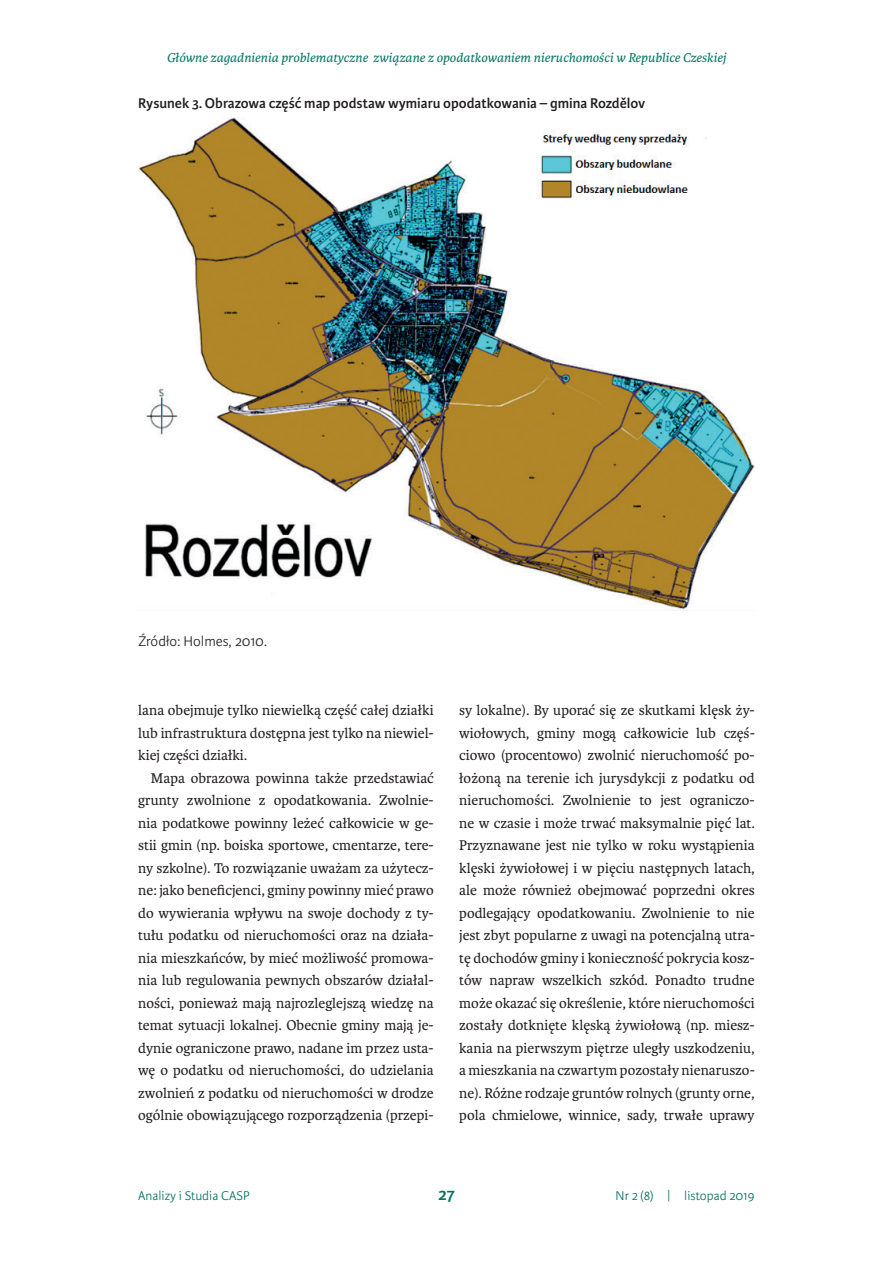
<style>
.page{position:relative;width:893px;height:1263px;background:#fff}
.page>*{position:absolute;margin:0;border:0;box-sizing:border-box;transform-origin:0 0}
.t1{font:600 18px "Karmina Sans";color:#007161}
.t2{font:15px/22.5px "Karmina";color:#231f20;text-align:justify}
.t3{font:600 15px "Karmina Sans";color:#231f20}
.t4{font:300 15px "Karmina Sans";color:#231f20}
.t5{font:italic 13.5px "Karmina";color:#007161}
.t6{font:300 13.5px "Karmina Sans";color:#007161}
</style>
<div class="page">
<img style="left:138px;top:118px;width:617px;height:493px">
<p class="t5" style="left:167px;top:50px;width:561px">Główne zagadnienia problematyczne związane z opodatkowaniem nieruchomości w Republice Czeskiej</p>
<p class="t3" style="left:138px;top:94px;width:509px">Rysunek 3. Obrazowa część map podstaw wymiaru opodatkowania – gmina Rozdělov</p>
<p class="t4" style="left:138px;top:633px;width:130px">Źródło: Holmes, 2010.</p>
<p class="t2" style="left:138px;top:699px;width:297px">lana obejmuje tylko niewielką część całej działki lub infrastruktura dostępna jest tylko na niewiel&shy;kiej części działki.</p>
<p class="t2" style="left:138px;top:767px;width:297px;text-indent:13px">Mapa obrazowa powinna także przedstawiać grunty zwolnione z opodatkowania. Zwolnie&shy;nia podatkowe powinny leżeć całkowicie w ge&shy;stii gmin (np. boiska sportowe, cmentarze, tere&shy;ny szkolne). To rozwiązanie uważam za użytecz&shy;ne: jako beneficjenci, gminy powinny mieć prawo do wywierania wpływu na swoje dochody z ty&shy;tułu podatku od nieruchomości oraz na działa&shy;nia mieszkańców, by mieć możliwość promowa&shy;nia lub regulowania pewnych obszarów działal&shy;ności, ponieważ mają najrozleglejszą wiedzę na temat sytuacji lokalnej. Obecnie gminy mają je&shy;dynie ograniczone prawo, nadane im przez usta&shy;wę o podatku od nieruchomości, do udzielania zwolnień z podatku od nieruchomości w drodze ogólnie obowiązującego rozporządzenia (przepi-</p>
<p class="t2" style="left:459px;top:699px;width:297px">sy lokalne). By uporać się ze skutkami klęsk ży&shy;wiołowych, gminy mogą całkowicie lub częś&shy;ciowo (procentowo) zwolnić nieruchomość po&shy;łożoną na terenie ich jurysdykcji z podatku od nieruchomości. Zwolnienie to jest ograniczo&shy;ne w czasie i może trwać maksymalnie pięć lat.<br>Przyznawane jest nie tylko w roku wystąpienia klęski żywiołowej i w pięciu następnych latach, ale może również obejmować poprzedni okres podlegający opodatkowaniu. Zwolnienie to nie jest zbyt popularne z uwagi na potencjalną utra&shy;tę dochodów gminy i konieczność pokrycia kosz&shy;tów napraw wszelkich szkód. Ponadto trudne może okazać się określenie, które nieruchomości zostały dotknięte klęską żywiołową (np. miesz&shy;kania na pierwszym piętrze uległy uszkodzeniu, a mieszkania na czwartym pozostały nienaruszo&shy;ne). Różne rodzaje gruntów rolnych (grunty orne, pola chmielowe, winnice, sady, trwałe uprawy</p>
<p class="t6" style="left:138px;top:1188px;width:113px">Analizy i Studia CASP</p>
<p class="t1" style="left:438px;top:1183px;width:18px">27</p>
<p class="t6" style="left:616px;top:1188px;width:141px">Nr 2 (8) | listopad 2019</p>
</div>
